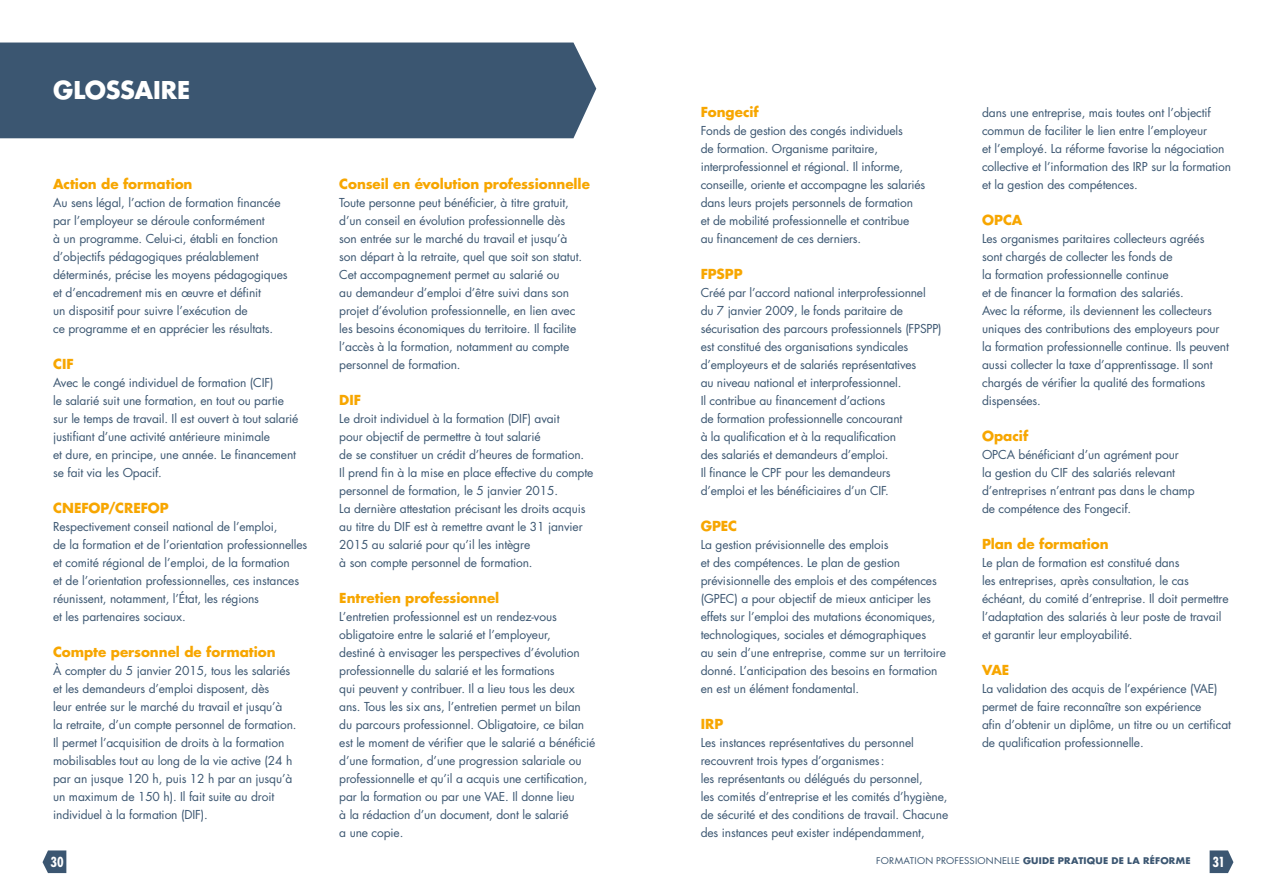
<style>
.page{position:relative;width:1276px;height:893px;background:#fff}
.page>*{position:absolute;margin:0;border:0;box-sizing:border-box;transform-origin:0 0}
.t1{font:700 24px "Futura LT";letter-spacing:-.01em;color:#fff}
.t2{font:700 13.5px "Futura LT";letter-spacing:-.005em;color:#f7a600}
.t3{font:700 condensed 13.5px "Futura LT";color:#fff}
.t4{font:12px/18px "Futura LT";letter-spacing:-.01em;color:#3b5671}
.t5{font:9px "Futura LT";letter-spacing:.02em;color:#3b5671;scale:1.05 1}
.s1{font-weight:700}
</style>
<div class="page">
<svg style="left:1209px;top:850px;width:24px;height:23px"></svg>
<svg style="left:43px;top:850px;width:23px;height:23px"></svg>
<div style="left:0;top:43px;width:596px;height:95px;background:#3b5671"></div>
<h1 class="t1" style="left:53px;top:74px;width:139px">GLOSSAIRE</h1>
<p class="t2" style="left:53px;top:175px;width:141px">Action de formation</p>
<p class="t4" style="left:53px;top:194px;width:236px">Au sens légal, l’action de formation financée par l’employeur se déroule conformément<br>à un programme. Celui-ci, établi en fonction d’objectifs pédagogiques préalablement déterminés, précise les moyens pédagogiques et d’encadrement mis en œuvre et définit<br>un dispositif pour suivre l’exécution de<br>ce programme et en apprécier les résultats.</p>
<p class="t2" style="left:53px;top:355px;width:22px">CIF</p>
<p class="t4" style="left:53px;top:374px;width:247px">Avec le congé individuel de formation (CIF)<br>le salarié suit une formation, en tout ou partie sur le temps de travail. Il est ouvert à tout salarié justifiant d’une activité antérieure minimale<br>et dure, en principe, une année. Le financement se fait via les Opacif.</p>
<p class="t2" style="left:53px;top:499px;width:117px">CNEFOP/CREFOP</p>
<p class="t4" style="left:53px;top:518px;width:256px">Respectivement conseil national de l’emploi,<br>de la formation et de l’orientation professionnelles et comité régional de l’emploi, de la formation<br>et de l’orientation professionnelles, ces instances réunissent, notamment, l’État, les régions<br>et les partenaires sociaux.</p>
<p class="t2" style="left:53px;top:643px;width:224px">Compte personnel de formation</p>
<p class="t4" style="left:53px;top:662px;width:245px">À compter du 5 janvier 2015, tous les salariés et les demandeurs d’emploi disposent, dès<br>leur entrée sur le marché du travail et jusqu’à<br>la retraite, d’un compte personnel de formation.<br>Il permet l’acquisition de droits à la formation mobilisables tout au long de la vie active (24 h par an jusque 120 h, puis 12 h par an jusqu’à un maximum de 150 h). Il fait suite au droit individuel à la formation (DIF).</p>
<p class="t2" style="left:339px;top:175px;width:252px">Conseil en évolution professionnelle</p>
<p class="t4" style="left:339px;top:194px;width:244px">Toute personne peut bénéficier, à titre gratuit, d’un conseil en évolution professionnelle dès son entrée sur le marché du travail et jusqu’à son départ à la retraite, quel que soit son statut.<br>Cet accompagnement permet au salarié ou<br>au demandeur d’emploi d’être suivi dans son projet d’évolution professionnelle, en lien avec les besoins économiques du territoire. Il facilite l’accès à la formation, notamment au compte personnel de formation.</p>
<p class="t2" style="left:339px;top:391px;width:23px">DIF</p>
<p class="t4" style="left:339px;top:410px;width:256px">Le droit individuel à la formation (DIF) avait<br>pour objectif de permettre à tout salarié<br>de se constituer un crédit d’heures de formation.<br>Il prend fin à la mise en place effective du compte personnel de formation, le 5 janvier 2015.<br>La dernière attestation précisant les droits acquis au titre du DIF est à remettre avant le 31 janvier 2015 au salarié pour qu’il les intègre<br>à son compte personnel de formation.</p>
<p class="t2" style="left:339px;top:589px;width:161px">Entretien professionnel</p>
<p class="t4" style="left:339px;top:608px;width:258px">L’entretien professionnel est un rendez-vous obligatoire entre le salarié et l’employeur,<br>destiné à envisager les perspectives d’évolution professionnelle du salarié et les formations<br>qui peuvent y contribuer. Il a lieu tous les deux ans. Tous les six ans, l’entretien permet un bilan du parcours professionnel. Obligatoire, ce bilan est le moment de vérifier que le salarié a bénéficié d’une formation, d’une progression salariale ou professionnelle et qu’il a acquis une certification, par la formation ou par une VAE. Il donne lieu<br>à la rédaction d’un document, dont le salarié<br>a une copie.</p>
<p class="t2" style="left:701px;top:103px;width:60px">Fongecif</p>
<p class="t4" style="left:701px;top:122px;width:226px">Fonds de gestion des congés individuels<br>de formation. Organisme paritaire, interprofessionnel et régional. Il informe, conseille, oriente et accompagne les salariés dans leurs projets personnels de formation<br>et de mobilité professionnelle et contribue au financement de ces derniers.</p>
<p class="t2" style="left:701px;top:265px;width:43px">FPSPP</p>
<p class="t4" style="left:701px;top:284px;width:242px">Créé par l’accord national interprofessionnel<br>du 7 janvier 2009, le fonds paritaire de sécurisation des parcours professionnels (FPSPP) est constitué des organisations syndicales d’employeurs et de salariés représentatives<br>au niveau national et interprofessionnel.<br>Il contribue au financement d’actions<br>de formation professionnelle concourant<br>à la qualification et à la requalification<br>des salariés et demandeurs d’emploi.<br>Il finance le CPF pour les demandeurs<br>d’emploi et les bénéficiaires d’un CIF.</p>
<p class="t2" style="left:701px;top:517px;width:38px">GPEC</p>
<p class="t4" style="left:701px;top:536px;width:247px">La gestion prévisionnelle des emplois<br>et des compétences. Le plan de gestion prévisionnelle des emplois et des compétences (GPEC) a pour objectif de mieux anticiper les effets sur l’emploi des mutations économiques, technologiques, sociales et démographiques<br>au sein d’une entreprise, comme sur un territoire donné. L’anticipation des besoins en formation en est un élément fondamental.</p>
<p class="t2" style="left:701px;top:715px;width:24px">IRP</p>
<p class="t4" style="left:701px;top:734px;width:249px">Les instances représentatives du personnel recouvrent trois types d’organismes:<br>les représentants ou délégués du personnel,<br>les comités d’entreprise et les comités d’hygiène, de sécurité et des conditions de travail. Chacune des instances peut exister indépendamment,</p>
<p class="t4" style="left:982px;top:104px;width:250px">dans une entreprise, mais toutes ont l’objectif commun de faciliter le lien entre l’employeur<br>et l’employé. La réforme favorise la négociation collective et l’information des IRP sur la formation et la gestion des compétences.</p>
<p class="t2" style="left:982px;top:211px;width:42px">OPCA</p>
<p class="t4" style="left:982px;top:230px;width:248px">Les organismes paritaires collecteurs agréés<br>sont chargés de collecter les fonds de<br>la formation professionnelle continue<br>et de financer la formation des salariés.<br>Avec la réforme, ils deviennent les collecteurs uniques des contributions des employeurs pour la formation professionnelle continue. Ils peuvent aussi collecter la taxe d’apprentissage. Il sont chargés de vérifier la qualité des formations dispensées.</p>
<p class="t2" style="left:982px;top:427px;width:48px">Opacif</p>
<p class="t4" style="left:982px;top:446px;width:214px">OPCA bénéficiant d’un agrément pour<br>la gestion du CIF des salariés relevant d’entreprises n’entrant pas dans le champ de compétence des Fongecif.</p>
<p class="t2" style="left:982px;top:535px;width:128px">Plan de formation</p>
<p class="t4" style="left:982px;top:554px;width:248px">Le plan de formation est constitué dans<br>les entreprises, après consultation, le cas échéant, du comité d’entreprise. Il doit permettre l’adaptation des salariés à leur poste de travail et garantir leur employabilité.</p>
<p class="t2" style="left:982px;top:661px;width:29px">VAE</p>
<p class="t4" style="left:982px;top:680px;width:250px">La validation des acquis de l’expérience (VAE) permet de faire reconnaître son expérience<br>afin d’obtenir un diplôme, un titre ou un certificat de qualification professionnelle.</p>
<p class="t3" style="left:51px;top:854px;width:15px">30</p>
<p class="t5" style="left:876px;top:855px;width:301px">FORMATION PROFESSIONNELLE <span class="s1">GUIDE PRATIQUE DE LA RÉFORME</span></p>
<p class="t3" style="left:1212px;top:854px;width:14px">31</p>
</div>
